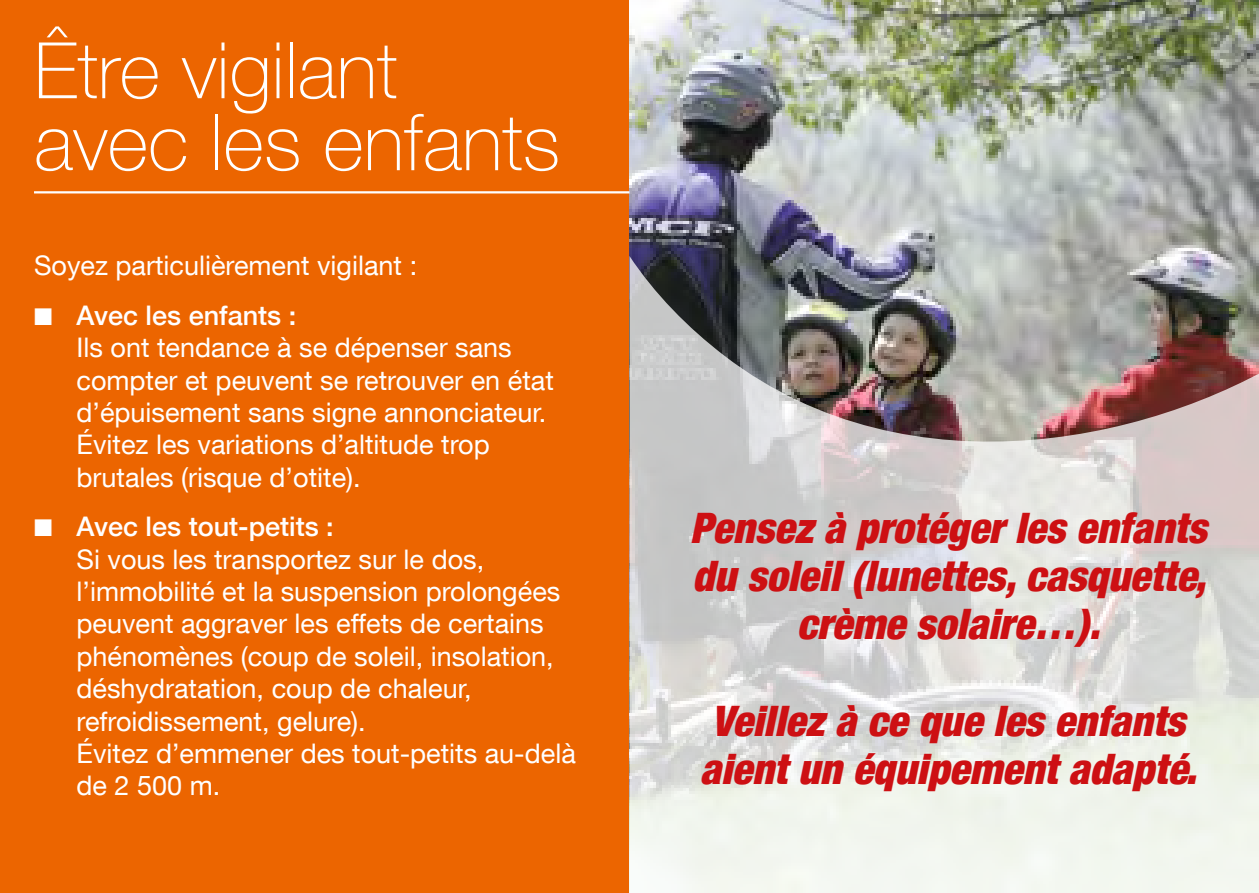
<style>
.page{position:relative;width:1259px;height:893px;background:#fff}
.page>*{position:absolute;margin:0;border:0;box-sizing:border-box;transform-origin:0 0}
.t1{font:100 78px/72px "Helvetica Neue LT Com";color:#fff}
.t2{font:italic 900 condensed 42px/48px "Helvetica Neue LT Com";color:#cd1013;text-align:center}
.t3{font:27px/32.4px "Helvetica Neue LT Com";color:#fff}
.s1{font-weight:500}
</style>
<div class="page">
<div style="left:0;top:0;width:629px;height:893px;background:#ec6500"></div>
<img style="left:629px;top:0;width:630px;height:256px">
<svg style="left:629px;top:256px;width:630px;height:637px"></svg>
<hr style="left:34px;top:191px;width:595px;height:2px;background:#fff">
<h1 class="t1" style="left:34px;top:34px;width:528px">Être vigilant avec les enfants</h1>
<p class="t3" style="left:34px;top:249px;width:385px">Soyez particulièrement vigilant :</p>
<p class="t3" style="left:77px;top:298px;width:479px;text-indent:-43px">■ <span class="s1">Avec les enfants :<br></span>Ils ont tendance à se dépenser sans compter et peuvent se retrouver en état d’épuisement sans signe annonciateur.<br>Évitez les variations d’altitude trop brutales (risque d’otite).</p>
<p class="t3" style="left:77px;top:510px;width:501px;text-indent:-43px">■ <span class="s1">Avec les tout-petits :<br></span>Si vous les transportez sur le dos, l’immobilité et la suspension prolongées peuvent aggraver les effets de certains phénomènes (coup de soleil, insolation, déshydratation, coup de chaleur, refroidissement, gelure).<br>Évitez d’emmener des tout-petits au-delà de 2 500 m.</p>
<h2 class="t2" style="left:690px;top:504px;width:518px">Pensez à protéger les enfants du soleil (lunettes, casquette, crème solaire…).</h2>
<h2 class="t2" style="left:700px;top:696px;width:498px;text-align:left">Veillez à ce que les enfants aient un équipement adapté.</h2>
</div>
